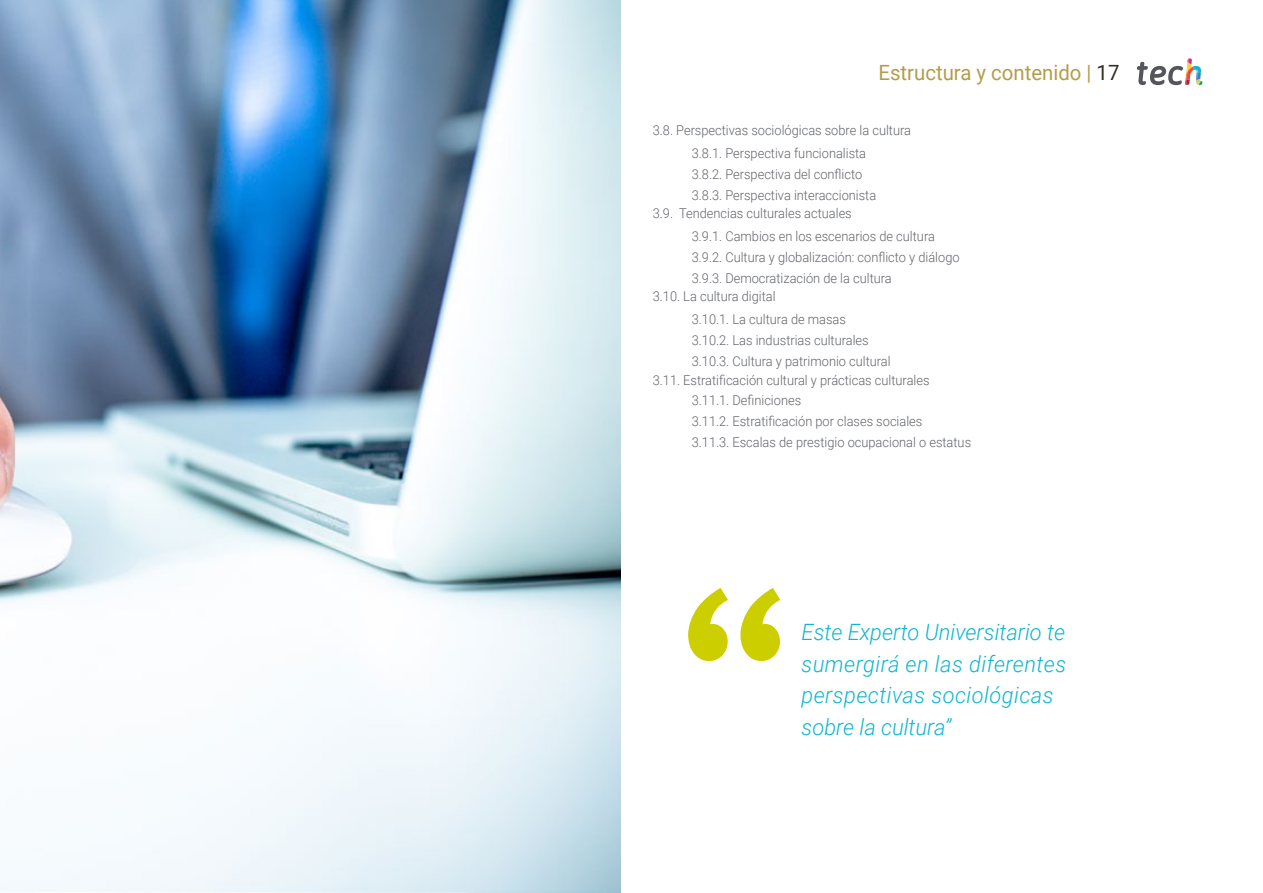
<style>
.page{position:relative;width:1263px;height:893px;background:#fff}
.page>*{position:absolute;margin:0;border:0;box-sizing:border-box;transform-origin:0 0}
.t1{font:italic 300 22.5px/31.5px "Roboto";letter-spacing:.02em;color:#0fb6cf}
.t2{font:21px "Roboto";color:#b49c4b}
.t3{font:300 13.5px/20.7px "Roboto";color:#61646a;scale:.95 1}
.s1{color:#312e20}
</style>
<div class="page">
<svg style="left:688px;top:588px;width:92px;height:73px"></svg>
<svg style="left:1137px;top:58px;width:65px;height:28px"></svg>
<img style="left:0;top:0;width:621px;height:893px">
<h2 class="t2" style="left:878px;top:57px;width:242px">Estructura y contenido | <span class="s1">17</span></h2>
<p class="t3" style="left:653px;top:119px;width:273px;line-height:23px;text-align:center">3.8. Perspectivas sociológicas sobre la cultura<br>3.8.1. Perspectiva funcionalista</p>
<p class="t3" style="left:692px;top:164px;width:196px">3.8.2. Perspectiva del conflicto<br>3.8.3. Perspectiva interaccionista</p>
<p class="t3" style="left:692px;top:202px;width:257px;line-height:23px;text-indent:-39px">3.9. Tendencias culturales actuales<br>3.9.1. Cambios en los escenarios de cultura</p>
<p class="t3" style="left:692px;top:247px;width:283px">3.9.2. Cultura y globalización: conflicto y diálogo<br>3.9.3. Democratización de la cultura</p>
<p class="t3" style="left:692px;top:285px;width:164px;line-height:23px;text-indent:-39px">3.10. La cultura digital<br>3.10.1. La cultura de masas</p>
<p class="t3" style="left:692px;top:330px;width:211px">3.10.2. Las industrias culturales<br>3.10.3. Cultura y patrimonio cultural</p>
<p class="t3" style="left:692px;top:369px;width:296px;text-indent:-39px">3.11. Estratificación cultural y prácticas culturales<br>3.11.1. Definiciones<br>3.11.2. Estratificación por clases sociales<br>3.11.3. Escalas de prestigio ocupacional o estatus</p>
<h1 class="t1" style="left:801px;top:616px;width:266px">Este Experto Universitario te sumergirá en las diferentes perspectivas sociológicas sobre la cultura”</h1>
</div>
